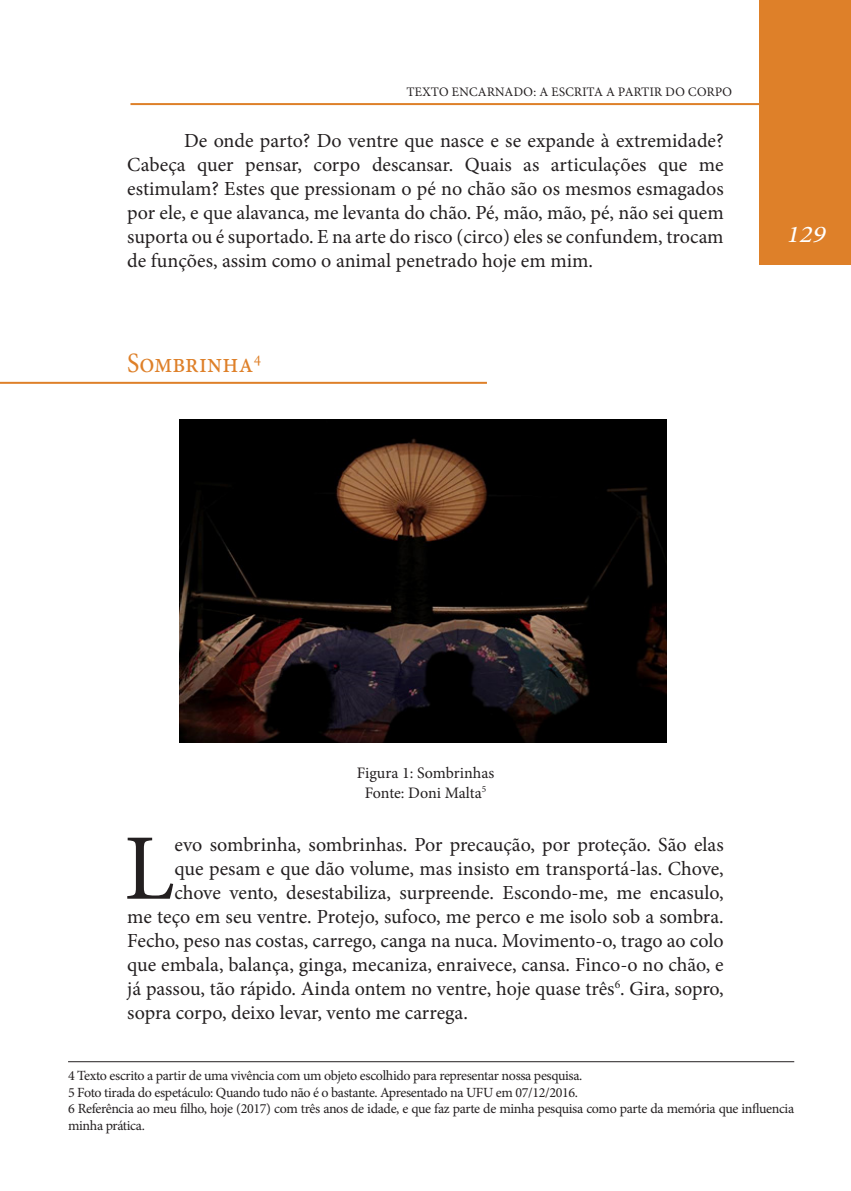
<style>
.page{position:relative;width:851px;height:1191px;background:#fff}
.page>*{position:absolute;margin:0;border:0;box-sizing:border-box;transform-origin:0 0}
.Texto{font:93.8px "Minion Pro";color:#231f20}
.t1{font:28px "Minion Pro";letter-spacing:.005em;color:#de8029;scale:.92 1}
.t2{font:italic 24px "Minion Pro";color:#fff;scale:1.13 1}
.Texto-2{font:20px/24px "Minion Pro";color:#231f20;text-align:justify}
.t3{font:16px "Minion Pro";color:#231f20}
.t4{font:14px/16.8px "Minion Pro";letter-spacing:-.025em;color:#231f20}
.t5{font:13px "Minion Pro";letter-spacing:.01em;color:#231f20}
</style>
<div class="page">
<div style="left:759px;top:0;width:91px;height:264px;background:#de8029"></div>
<hr style="left:130px;top:103px;width:637px;height:2px;background:#de8029">
<hr style="left:0;top:382px;width:487px;height:2px;background:#de8029">
<hr style="left:68px;top:1061px;width:726px;height:1px;background:#231f20">
<img style="left:180px;top:419px;width:486px;height:324px">
<p class="t5" style="left:407px;top:83px;width:327px">TEXTO ENCARNADO: A ESCRITA A PARTIR DO CORPO</p>
<p class="Texto-2" style="left:127px;top:128px;width:598px;text-indent:57px">De onde parto? Do ventre que nasce e se expande à extremidade?<br>Cabeça quer pensar, corpo descansar. Quais as articulações que me estimulam? Estes que pressionam o pé no chão são os mesmos esmagados por ele, e que alavanca, me levanta do chão. Pé, mão, mão, pé, não sei quem suporta ou é suportado. E na arte do risco (circo) eles se confundem, trocam de funções, assim como o animal penetrado hoje em mim.</p>
<p class="t1" style="left:127px;top:344px;width:147px">Sombrinha<sup>4</sup></p>
<p class="t2" style="left:785px;top:218px;width:42px">129</p>
<p class="t3" style="left:356px;top:762px;width:139px">Figura 1: Sombrinhas</p>
<p class="t3" style="left:365px;top:781px;width:123px">Fonte: Doni Malta<sup>5</sup></p>
<p class="Texto" style="left:124px;top:806px;width:52px">L</p>
<p class="Texto-2" style="left:174px;top:832px;width:550px">evo sombrinha, sombrinhas. Por precaução, por proteção. São elas</p>
<p class="Texto-2" style="left:174px;top:856px;width:550px">que pesam e que dão volume, mas insisto em transportá-las. Chove,</p>
<p class="Texto-2" style="left:174px;top:880px;width:550px">chove vento, desestabiliza, surpreende. Escondo-me, me encasulo,</p>
<p class="Texto-2" style="left:127px;top:904px;width:597px">me teço em seu ventre. Protejo, sufoco, me perco e me isolo sob a sombra.</p>
<p class="Texto-2" style="left:127px;top:928px;width:598px">Fecho, peso nas costas, carrego, canga na nuca. Movimento-o, trago ao colo</p>
<p class="Texto-2" style="left:127px;top:952px;width:598px">que embala, balança, ginga, mecaniza, enraivece, cansa. Finco-o no chão, e</p>
<p class="Texto-2" style="left:127px;top:976px;width:597px">já passou, tão rápido. Ainda ontem no ventre, hoje quase três<sup>6</sup>. Gira, sopro,</p>
<p class="Texto-2" style="left:127px;top:1000px;width:342px">sopra corpo, deixo levar, vento me carrega.</p>
<p class="t4" style="left:68px;top:1067px;width:516px">4 Texto escrito a partir de uma vivência com um objeto escolhido para representar nossa pesquisa.</p>
<p class="t4" style="left:68px;top:1083px;width:511px">5 Foto tirada do espetáculo: Quando tudo não é o bastante. Apresentado na UFU em 07/12/2016.</p>
<p class="t4" style="left:68px;top:1100px;width:727px">6 Referência ao meu filho, hoje (2017) com três anos de idade, e que faz parte de minha pesquisa como parte da memória que influencia minha prática.</p>
</div>
